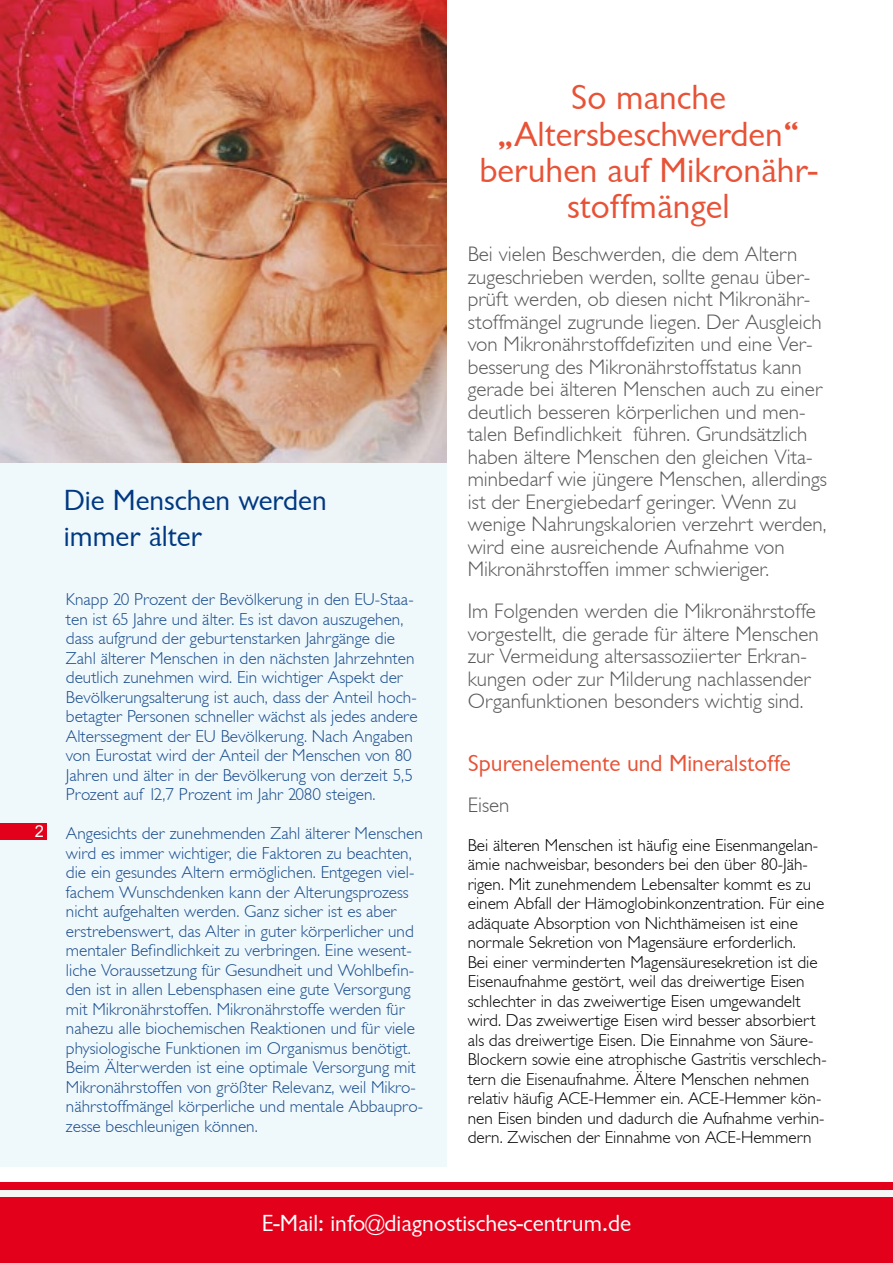
<style>
.page{position:relative;width:893px;height:1263px;background:#fff}
.page>*{position:absolute;margin:0;border:0;box-sizing:border-box;transform-origin:0 0}
.t1{font:36px/36px "Garrison Sans";color:#e85236;text-align:center}
.t2{font:30px/36px "Garrison Sans";color:#003882}
.t3{font:24px "Garrison Sans";color:#fff}
.t4{font:24px "Garrison Sans";color:#e85236}
.t5{font:21px/22.5px "Garrison Light Sans";color:#58585a}
.t6{font:17.25px/19.5px "Garrison Light Sans";color:#003882}
.t7{font:17.25px/19.5px "Garrison Light Sans";color:#000}
.t8{font:16.5px "Arial";color:#fff}
.s1{font-family:"Garrison Light Sans"}
</style>
<div class="page">
<div style="left:0;top:1182px;width:893px;height:81px;background:#e2001a"></div>
<div style="left:0;top:1189px;width:893px;height:7px;background:#f6f6f6"></div>
<img style="left:0;top:0;width:446px;height:463px">
<div style="left:0;top:463px;width:446px;height:704px;background:#eff8fb"></div>
<div style="left:0;top:823px;width:47px;height:16px;background:#e2001a"></div>
<p class="t8" style="left:35px;top:820px;width:11px">2</p>
<h2 class="t2" style="left:64px;top:483px;width:265px">Die Menschen werden immer älter</h2>
<p class="t6" style="left:66px;top:590px;width:353px">Knapp 20 Prozent der Bevölkerung in den EU-Staa&shy;ten ist 65 Jahre und älter. Es ist davon auszugehen, dass aufgrund der geburtenstarken Jahrgänge die Zahl älterer Menschen in den nächsten Jahrzehnten deutlich zunehmen wird. Ein wichtiger Aspekt der Bevölkerungsalterung ist auch, dass der Anteil hoch&shy;betagter Personen schneller wächst als jedes andere Alterssegment der EU Bevölkerung. Nach Angaben von Eurostat wird der Anteil der Menschen von 80<br>Jahren und älter in der Bevölkerung von derzeit 5,5<br>Prozent auf 12,7 Prozent im Jahr 2080 steigen.</p>
<p class="t6" style="left:66px;top:824px;width:359px">Angesichts der zunehmenden Zahl älterer Menschen wird es immer wichtiger, die Faktoren zu beachten, die ein gesundes Altern ermöglichen. Entgegen viel&shy;fachem Wunschdenken kann der Alterungsprozess nicht aufgehalten werden. Ganz sicher ist es aber erstrebenswert, das Alter in guter körperlicher und mentaler Befindlichkeit zu verbringen. Eine wesent&shy;liche Voraussetzung für Gesundheit und Wohlbefin&shy;den ist in allen Lebensphasen eine gute Versorgung mit Mikronährstoffen. Mikronährstoffe werden für nahezu alle biochemischen Reaktionen und für viele physiologische Funktionen im Organismus benötigt.<br>Beim Älterwerden ist eine optimale Versorgung mit Mikronährstoffen von größter Relevanz, weil Mikro&shy;nährstoffmängel körperliche und mentale Abbaupro&shy;zesse beschleunigen können.</p>
<h1 class="t1" style="left:479px;top:80px;width:340px">So manche „Altersbeschwerden“ beruhen auf Mikronähr&shy;stoffmängel</h1>
<p class="t5" style="left:468px;top:243px;width:361px">Bei vielen Beschwerden, die dem Altern zugeschrieben werden, sollte genau über&shy;prüft werden, ob diesen nicht Mikronähr&shy;stoffmängel zugrunde liegen. Der Ausgleich von Mikronährstoffdefiziten und eine Ver&shy;besserung des Mikronährstoffstatus kann gerade bei älteren Menschen auch zu einer deutlich besseren körperlichen und men&shy;talen Befindlichkeit führen. Grundsätzlich haben ältere Menschen den gleichen Vita&shy;minbedarf wie jüngere Menschen, allerdings ist der Energiebedarf geringer. Wenn zu wenige Nahrungskalorien verzehrt werden, wird eine ausreichende Aufnahme von Mikronährstoffen immer schwieriger.</p>
<p class="t5" style="left:468px;top:600px;width:352px">Im Folgenden werden die Mikronährstoffe vorgestellt, die gerade für ältere Menschen zur Vermeidung altersassoziierter Erkran&shy;kungen oder zur Milderung nachlassender Organfunktionen besonders wichtig sind.</p>
<h3 class="t4" style="left:468px;top:750px;width:325px">Spurenelemente und Mineralstoffe</h3>
<p class="t5" style="left:468px;top:794px;width:43px">Eisen</p>
<p class="t7" style="left:468px;top:835px;width:360px">Bei älteren Menschen ist häufig eine Eisenmangelan&shy;ämie nachweisbar, besonders bei den über 80-Jäh&shy;rigen. Mit zunehmendem Lebensalter kommt es zu einem Abfall der Hämoglobinkonzentration. Für eine adäquate Absorption von Nichthämeisen ist eine normale Sekretion von Magensäure erforderlich.<br>Bei einer verminderten Magensäuresekretion ist die Eisenaufnahme gestört, weil das dreiwertige Eisen schlechter in das zweiwertige Eisen umgewandelt wird. Das zweiwertige Eisen wird besser absorbiert als das dreiwertige Eisen. Die Einnahme von Säure-Blockern sowie eine atrophische Gastritis verschlech&shy;tern die Eisenaufnahme. Ältere Menschen nehmen relativ häufig ACE-Hemmer ein. ACE-Hemmer kön&shy;nen Eisen binden und dadurch die Aufnahme verhin&shy;dern. Zwischen der Einnahme von ACE-Hemmern</p>
<h3 class="t3" style="left:262px;top:1210px;width:371px">E-Mail: info<span class="s1">@</span>diagnostisches-centrum.de</h3>
</div>
